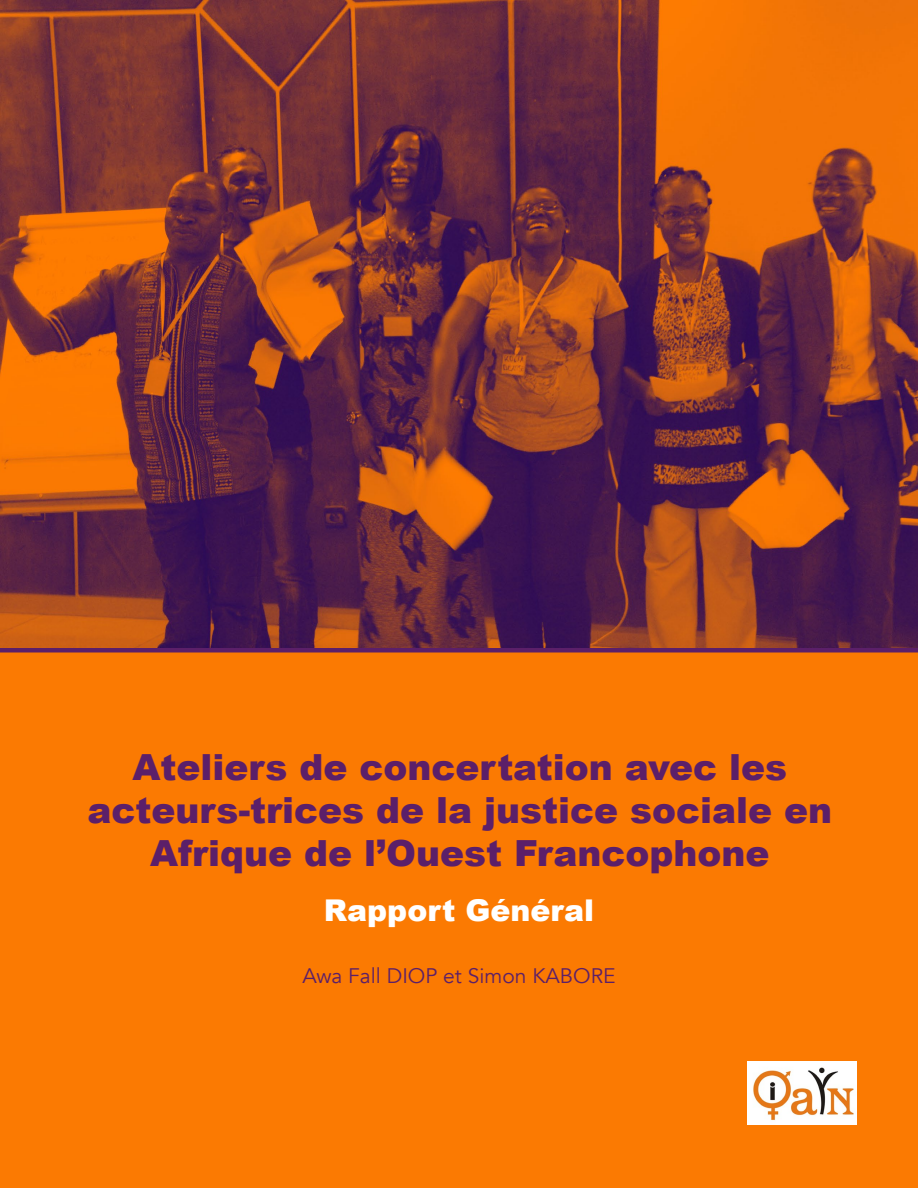
<style>
.page{position:relative;width:918px;height:1188px;background:#fff}
.page>*{position:absolute;margin:0;border:0;box-sizing:border-box;transform-origin:0 0}
.t1{font:900 36px/43.2px "Arial";color:#5b1f69;text-align:center}
.t2{font:900 30px "Arial";color:#fff}
.t3{font:21px "Avenir";color:#5b1f69}
</style>
<div class="page">
<div style="left:0;top:648px;width:918px;height:540px;background:#fb7a02"></div>
<img style="left:747px;top:1062px;width:109px;height:63px">
<img style="left:0;top:0;width:918px;height:648px">
<hr style="left:0;top:648px;width:918px;height:4px;background:#5b1f69">
<p class="t1" style="left:87px;top:744px;width:746px">Ateliers de concertation avec les acteurs-trices de la justice sociale en<br>Afrique de l’Ouest Francophone</p>
<p class="t2" style="left:324px;top:889px;width:272px">Rapport Général</p>
<p class="t3" style="left:302px;top:963px;width:315px">Awa Fall DIOP et Simon KABORE</p>
</div>
